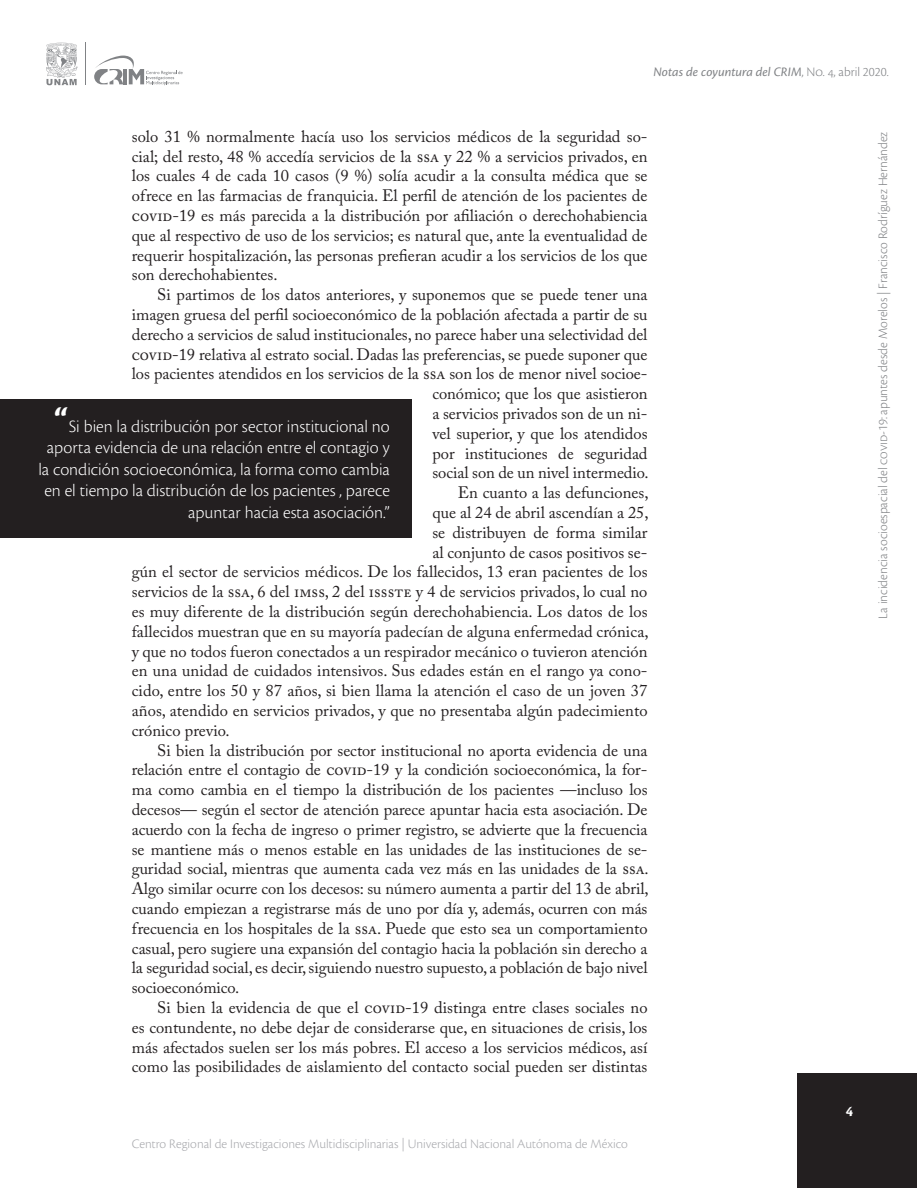
<style>
.page{position:relative;width:918px;height:1188px;background:#fff}
.page>*{position:absolute;margin:0;border:0;box-sizing:border-box;transform-origin:0 0}
.t1{font:300 18px/21.6px "Cronos Pro";color:#fff;text-align:right}
.t2{font:16.5px/19.8px "Adobe Caslon Pro";color:#231f20;text-align:justify}
.t3{font:700 15px "Cronos Pro";color:#fff}
.t4{font:300 13.5px "Cronos Pro";letter-spacing:-.005em;color:#a8a9ad}
.t5{font:300 13.5px "Cronos Pro";color:#808285}
.t6{font:italic 13.5px "Cronos Pro";color:#808285}
.s1{font-weight:300;font-style:normal}
.s2{font-weight:700;font-size:36px}
</style>
<div class="page">
<div style="left:798px;top:1073px;width:119px;height:115px;background:#231f20"></div>
<svg style="left:46px;top:43px;width:32px;height:42px"></svg>
<svg style="left:94px;top:56px;width:89px;height:29px"></svg>
<hr style="left:85px;top:43px;width:1px;height:42px;background:#808285">
<div style="left:0;top:399px;width:412px;height:139px;background:#231f20"></div>
<p class="t6" style="left:654px;top:65px;width:237px">Notas de coyuntura del CRIM<span class="s1">, No. 4, abril 2020.</span></p>
<p class="t2" style="left:132px;top:126px;width:517px">solo 31 % normalmente hacía uso los servicios médicos de la seguridad so&shy;cial; del resto, 48 % accedía servicios de la ssa y 22 % a servicios privados, en los cuales 4 de cada 10 casos (9 %) solía acudir a la consulta médica que se ofrece en las farmacias de franquicia. El perfil de atención de los pacientes de covid-19 es más parecida a la distribución por afiliación o derechohabiencia que al respectivo de uso de los servicios; es natural que, ante la eventualidad de requerir hospitalización, las personas prefieran acudir a los servicios de los que son derechohabientes.</p>
<p class="t2" style="left:157px;top:285px;width:492px">Si partimos de los datos anteriores, y suponemos que se puede tener una</p>
<p class="t2" style="left:132px;top:304px;width:517px">imagen gruesa del perfil socioeconómico de la población afectada a partir de su</p>
<p class="t2" style="left:132px;top:324px;width:517px">derecho a servicios de salud institucionales, no parece haber una selectividad del</p>
<p class="t2" style="left:132px;top:344px;width:517px">covid-19 relativa al estrato social. Dadas las preferencias, se puede suponer que</p>
<p class="t2" style="left:132px;top:364px;width:517px">los pacientes atendidos en los servicios de la ssa son los de menor nivel socioe-</p>
<p class="t2" style="left:432px;top:384px;width:217px">conómico; que los que asistieron</p>
<p class="t2" style="left:432px;top:403px;width:217px">a servicios privados son de un ni-</p>
<p class="t2" style="left:432px;top:423px;width:217px">vel superior, y que los atendidos</p>
<p class="t2" style="left:432px;top:443px;width:217px">por instituciones de seguridad</p>
<p class="t2" style="left:432px;top:463px;width:218px">social son de un nivel intermedio.</p>
<p class="t2" style="left:458px;top:483px;width:192px">En cuanto a las defunciones,</p>
<p class="t2" style="left:432px;top:502px;width:218px">que al 24 de abril ascendían a 25,</p>
<p class="t2" style="left:432px;top:522px;width:217px">se distribuyen de forma similar</p>
<p class="t2" style="left:432px;top:542px;width:217px">al conjunto de casos positivos se-</p>
<p class="t2" style="left:132px;top:562px;width:517px">gún el sector de servicios médicos. De los fallecidos, 13 eran pacientes de los</p>
<p class="t2" style="left:132px;top:582px;width:517px">servicios de la ssa, 6 del imss, 2 del issste y 4 de servicios privados, lo cual no</p>
<p class="t2" style="left:132px;top:601px;width:517px">es muy diferente de la distribución según derechohabiencia. Los datos de los</p>
<p class="t2" style="left:132px;top:621px;width:518px">fallecidos muestran que en su mayoría padecían de alguna enfermedad crónica,</p>
<p class="t2" style="left:132px;top:641px;width:517px">y que no todos fueron conectados a un respirador mecánico o tuvieron atención</p>
<p class="t2" style="left:132px;top:661px;width:517px">en una unidad de cuidados intensivos. Sus edades están en el rango ya cono-</p>
<p class="t2" style="left:132px;top:681px;width:517px">cido, entre los 50 y 87 años, si bien llama la atención el caso de un joven 37</p>
<p class="t2" style="left:132px;top:700px;width:517px">años, atendido en servicios privados, y que no presentaba algún padecimiento</p>
<p class="t2" style="left:132px;top:720px;width:100px">crónico previo.</p>
<p class="t2" style="left:157px;top:740px;width:492px">Si bien la distribución por sector institucional no aporta evidencia de una</p>
<p class="t2" style="left:132px;top:760px;width:517px">relación entre el contagio de covid-19 y la condición socioeconómica, la for-</p>
<p class="t2" style="left:132px;top:780px;width:517px">ma como cambia en el tiempo la distribución de los pacientes —incluso los</p>
<p class="t2" style="left:132px;top:799px;width:517px">decesos— según el sector de atención parece apuntar hacia esta asociación. De</p>
<p class="t2" style="left:132px;top:819px;width:517px">acuerdo con la fecha de ingreso o primer registro, se advierte que la frecuencia</p>
<p class="t2" style="left:132px;top:839px;width:517px">se mantiene más o menos estable en las unidades de las instituciones de se-</p>
<p class="t2" style="left:132px;top:859px;width:518px">guridad social, mientras que aumenta cada vez más en las unidades de la ssa.</p>
<p class="t2" style="left:132px;top:879px;width:518px">Algo similar ocurre con los decesos: su número aumenta a partir del 13 de abril,</p>
<p class="t2" style="left:132px;top:898px;width:517px">cuando empiezan a registrarse más de uno por día y, además, ocurren con más</p>
<p class="t2" style="left:132px;top:918px;width:517px">frecuencia en los hospitales de la ssa. Puede que esto sea un comportamiento</p>
<p class="t2" style="left:132px;top:938px;width:517px">casual, pero sugiere una expansión del contagio hacia la población sin derecho a</p>
<p class="t2" style="left:132px;top:958px;width:517px">la seguridad social, es decir, siguiendo nuestro supuesto, a población de bajo nivel</p>
<p class="t2" style="left:132px;top:978px;width:109px">socioeconómico.</p>
<p class="t2" style="left:157px;top:997px;width:492px">Si bien la evidencia de que el covid-19 distinga entre clases sociales no</p>
<p class="t2" style="left:132px;top:1017px;width:517px">es contundente, no debe dejar de considerarse que, en situaciones de crisis, los</p>
<p class="t2" style="left:132px;top:1037px;width:517px">más afectados suelen ser los más pobres. El acceso a los servicios médicos, así</p>
<p class="t2" style="left:132px;top:1057px;width:517px">como las posibilidades de aislamiento del contacto social pueden ser distintas</p>
<p class="t1" style="left:38px;top:415px;width:353px"><span class="s2">“</span>Si bien la distribución por sector institucional no aporta evidencia de una relación entre el contagio y la condición socioeconómica, la forma como cambia en el tiempo la distribución de los pacientes , parece apuntar hacia esta asociación.”</p>
<p class="t4" style="left:132px;top:1136px;width:498px">Centro Regional de Investigaciones Multidisciplinarias | Universidad Nacional Autónoma de México</p>
<p class="t5" style="left:875px;top:619px;width:488px;rotate:-90deg">La incidencia socioespacial del covid-19: apuntes desde Morelos | Francisco Rodríguez Hernández</p>
<p class="t3" style="left:846px;top:1103px;width:9px">4</p>
</div>
